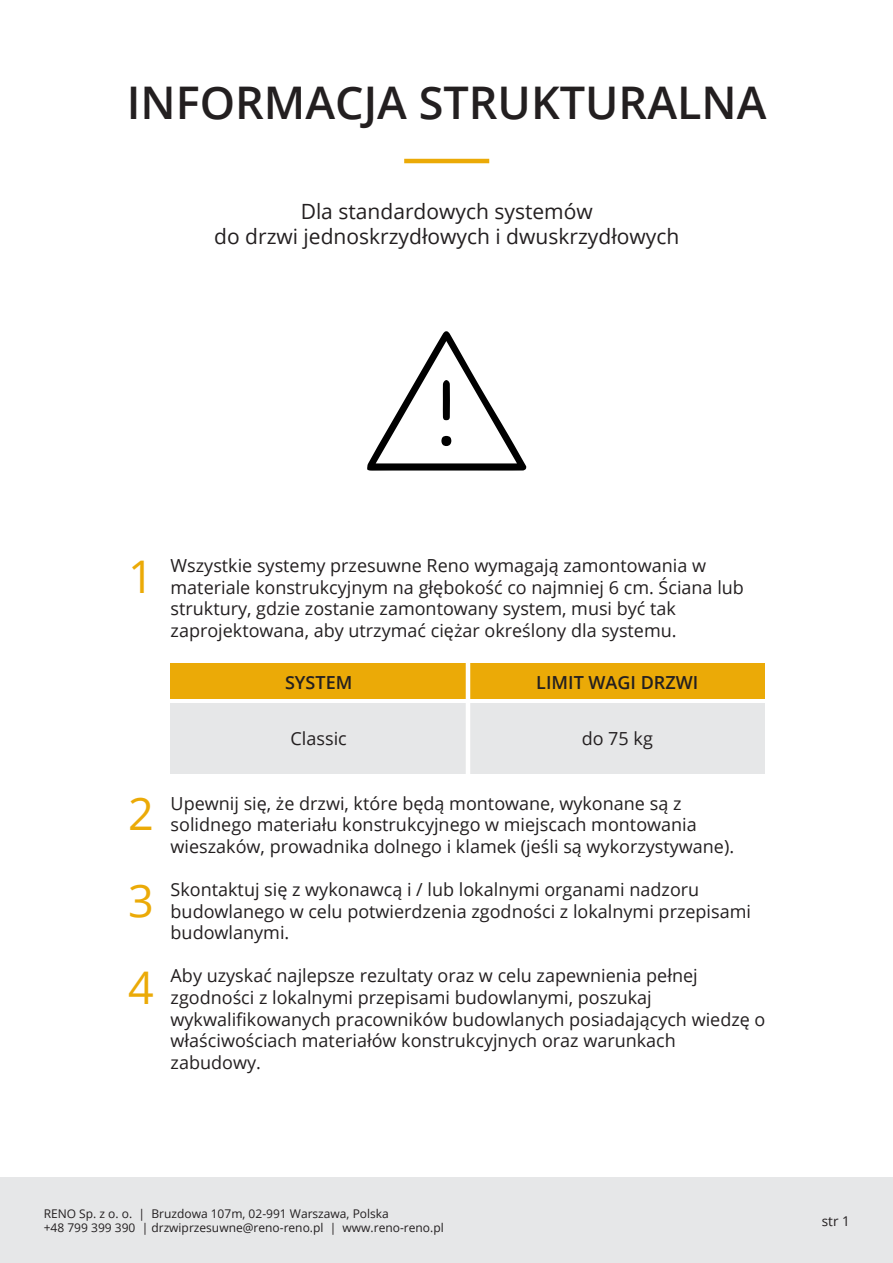
<style>
.page{position:relative;width:893px;height:1263px;background:#fff}
.page>*{position:absolute;margin:0;border:0;box-sizing:border-box;transform-origin:0 0}
.t1{font:600 45px "Open Sans";color:#231f20}
.t2{font:45px/87px "Open Sans";color:#ebaa07;text-align:justify}
.t3{font:21px/25.2px "Open Sans";color:#231f20;text-align:center}
.t4{font:18px/21.6px "Open Sans";color:#231f20}
.t5{font:600 18px "Open Sans";color:#231f20}
.t6{font:13.5px "Open Sans";color:#231f20}
.t7{font:12px/14.4px "Open Sans";color:#231f20}
</style>
<div class="page">
<svg style="left:367px;top:331px;width:160px;height:140px"></svg>
<div style="left:171px;top:663px;width:594px;height:35px;background:#ebaa07"></div>
<div style="left:171px;top:703px;width:594px;height:70px;background:#e6e7e8"></div>
<div style="left:0;top:1178px;width:893px;height:85px;background:#e6e7e8"></div>
<hr style="left:466px;top:654px;width:4px;height:127px;background:#fff">
<hr style="left:404px;top:159px;width:85px;height:4px;background:#ebaa07">
<h1 class="t1" style="left:127px;top:72px;width:641px">INFORMACJA STRUKTURALNA</h1>
<p class="t3" style="left:214px;top:198px;width:467px">Dla standardowych systemów<br>do drzwi jednoskrzydłowych i dwuskrzydłowych</p>
<h1 class="t2" style="left:128px;top:531px;width:27px">1</h1>
<p class="t4" style="left:171px;top:554px;width:575px">Wszystkie systemy przesuwne Reno wymagają zamontowania w materiale konstrukcyjnym na głębokość co najmniej 6 cm. Ściana lub struktury, gdzie zostanie zamontowany system, musi być tak zaprojektowana, aby utrzymać ciężar określony dla systemu.</p>
<p class="t5" style="left:285px;top:670px;width:69px">SYSTEM</p>
<p class="t5" style="left:536px;top:670px;width:163px">LIMIT WAGI DRZWI</p>
<p class="t4" style="left:291px;top:727px;width:58px">Classic</p>
<p class="t4" style="left:582px;top:727px;width:73px">do 75 kg</p>
<h1 class="t2" style="left:128px;top:769px;width:27px">2<br>3<br>4</h1>
<p class="t4" style="left:171px;top:792px;width:565px">Upewnij się, że drzwi, które będą montowane, wykonane są z solidnego materiału konstrukcyjnego w miejscach montowania wieszaków, prowadnika dolnego i klamek (jeśli są wykorzystywane).</p>
<p class="t4" style="left:171px;top:878px;width:582px">Skontaktuj się z wykonawcą i / lub lokalnymi organami nadzoru budowlanego w celu potwierdzenia zgodności z lokalnymi przepisami budowlanymi.</p>
<p class="t4" style="left:171px;top:965px;width:596px">Aby uzyskać najlepsze rezultaty oraz w celu zapewnienia pełnej zgodności z lokalnymi przepisami budowlanymi, poszukaj wykwalifikowanych pracowników budowlanych posiadających wiedzę o właściwościach materiałów konstrukcyjnych oraz warunkach zabudowy.</p>
<p class="t7" style="left:44px;top:1206px;width:402px">RENO Sp. z o. o. | Bruzdowa 107m, 02-991 Warszawa, Polska<br>+48 799 399 390 | drzwiprzesuwne@reno-reno.pl | www.reno-reno.pl</p>
<p class="t6" style="left:822px;top:1212px;width:29px">str 1</p>
</div>
